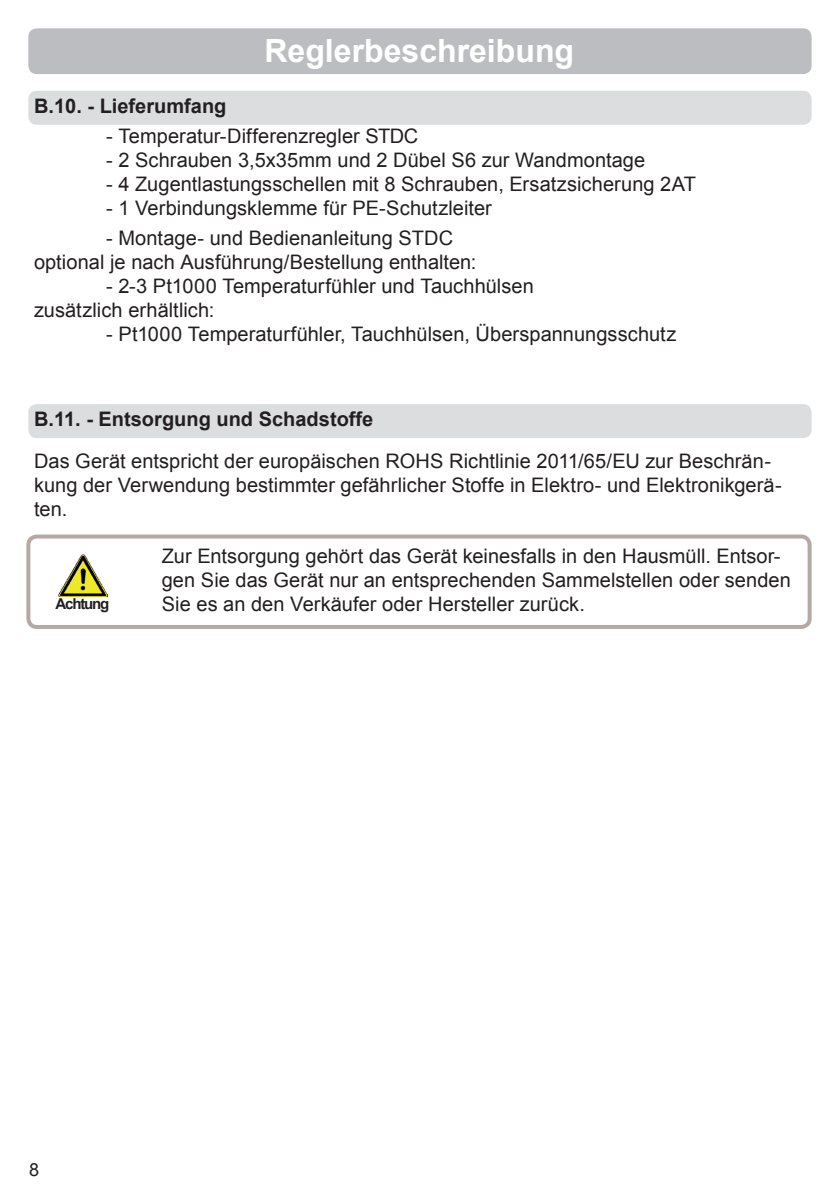
<style>
.page{position:relative;width:840px;height:1191px;background:#fff}
.page>*{position:absolute;margin:0;border:0;box-sizing:border-box;transform-origin:0 0}
.t1{font:700 32px "Arial";color:#fff}
.t2{font:20px/24px "Arial";letter-spacing:.005em;color:#231f20}
.t3{font:700 20px "Arial";color:#231f20}
.t4{font:18px "Arial";color:#231f20}
.t5{font:700 15px "Arial";letter-spacing:-.08em;color:#231f20}
</style>
<div class="page">
<div style="left:28px;top:28px;width:783px;height:46px;background:#bcbdc0;border-radius:9px"></div>
<div style="left:28px;top:91px;width:783px;height:34px;background:#dcdddf;border-radius:9px"></div>
<div style="left:28px;top:404px;width:783px;height:34px;background:#dcdddf;border-radius:9px"></div>
<img style="left:58px;top:554px;width:49px;height:42px">
<div style="left:26px;top:534px;width:785px;height:95px;border:4px solid #b5a9a5;border-radius:9px"></div>
<h1 class="t1" style="left:264px;top:30px;width:311px">Reglerbeschreibung</h1>
<p class="t3" style="left:34px;top:92px;width:194px">B.10. - Lieferumfang</p>
<p class="t2" style="left:106px;top:124px;width:313px">- Temperatur-Differenzregler STDC</p>
<p class="t2" style="left:106px;top:148px;width:540px">- 2 Schrauben 3,5x35mm und 2 Dübel S6 zur Wandmontage</p>
<p class="t2" style="left:106px;top:172px;width:591px">- 4 Zugentlastungsschellen mit 8 Schrauben, Ersatzsicherung 2AT</p>
<p class="t2" style="left:106px;top:196px;width:387px">- 1 Verbindungsklemme für PE-Schutzleiter</p>
<p class="t2" style="left:34px;top:226px;width:443px;text-indent:72px">- Montage- und Bedienanleitung STDC optional je nach Ausführung/Bestellung enthalten:</p>
<p class="t2" style="left:34px;top:274px;width:501px;text-indent:72px">- 2-3 Pt1000 Temperaturfühler und Tauchhülsen zusätzlich erhältlich:</p>
<p class="t2" style="left:106px;top:322px;width:571px">- Pt1000 Temperaturfühler, Tauchhülsen, Überspannungsschutz</p>
<p class="t3" style="left:34px;top:405px;width:340px">B.11. - Entsorgung und Schadstoffe</p>
<p class="t2" style="left:34px;top:449px;width:748px">Das Gerät entspricht der europäischen ROHS Richtlinie 2011/65/EU zur Beschrän&shy;kung der Verwendung bestimmter gefährlicher Stoffe in Elektro- und Elektronikgerä&shy;ten.</p>
<p class="t5" style="left:56px;top:594px;width:55px">Achtung</p>
<p class="t2" style="left:162px;top:544px;width:630px">Zur Entsorgung gehört das Gerät keinesfalls in den Hausmüll. Entsor&shy;gen Sie das Gerät nur an entsprechenden Sammelstellen oder senden<br>Sie es an den Verkäufer oder Hersteller zurück.</p>
<p class="t4" style="left:29px;top:1157px;width:12px">8</p>
</div>
